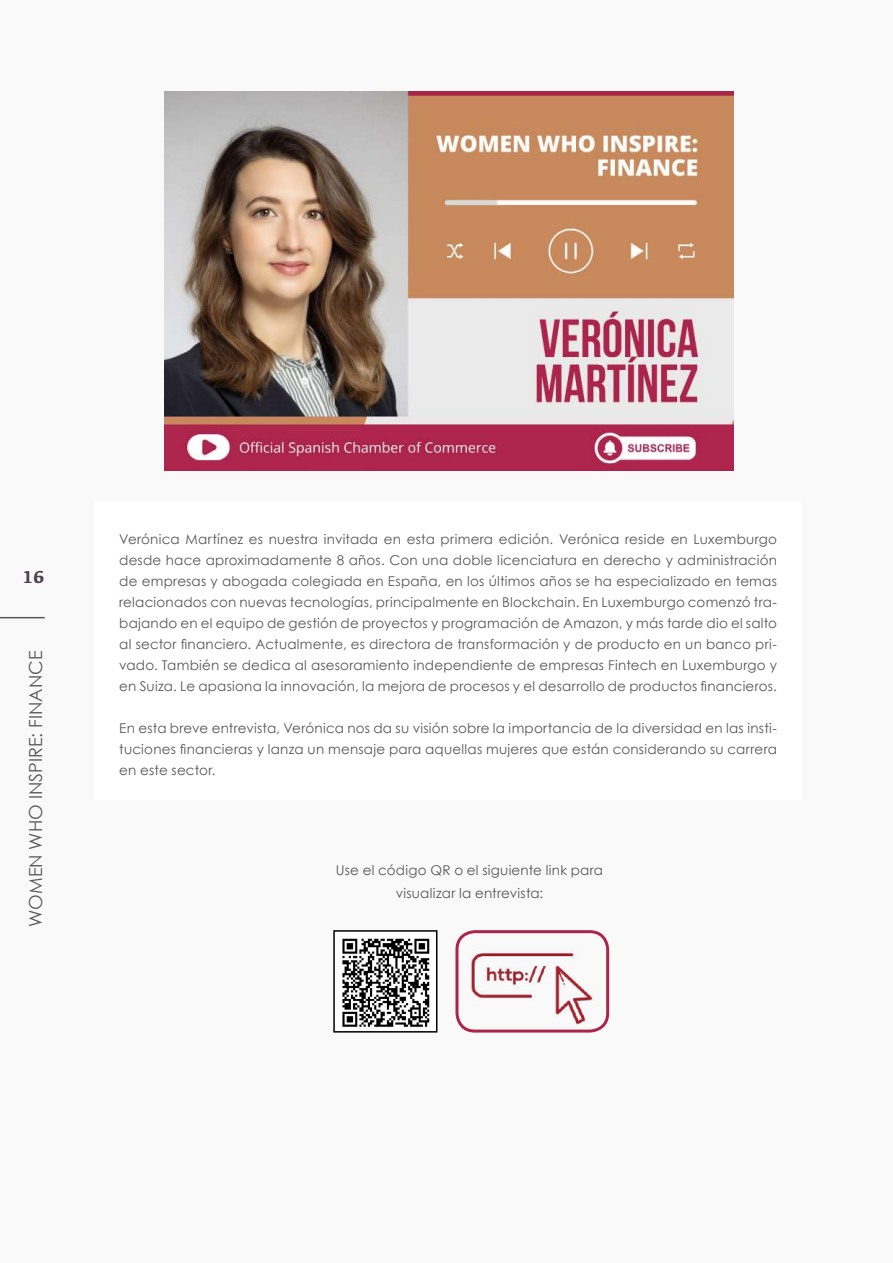
<style>
.page{position:relative;width:893px;height:1263px;background:#f9f9f9}
.page>*{position:absolute;margin:0;border:0;box-sizing:border-box;transform-origin:0 0}
.t1{font:18px "Century Gothic";color:#58585a}
.t2{font:700 18px "Kefa";color:#4c434c}
.t3{font:13.5px/21px "Century Gothic";letter-spacing:.015em;color:#585658;text-align:justify}
</style>
<div class="page">
<div style="left:94px;top:501px;width:708px;height:299px;background:#fff"></div>
<img style="left:165px;top:91px;width:568px;height:380px">
<hr style="left:0;top:617px;width:45px;height:1px;background:#58585a">
<img style="left:342px;top:938px;width:88px;height:89px">
<div style="left:333px;top:930px;width:104px;height:102px;border:2px solid #000"></div>
<img style="left:459px;top:943px;width:149px;height:86px">
<div style="left:455px;top:930px;width:154px;height:102px;border:3px solid #ac234b;border-radius:18px"></div>
<h1 class="t2" style="left:22px;top:564px;width:24px">16</h1>
<h1 class="t1" style="left:25px;top:927px;width:278px;rotate:-90deg">WOMEN WHO INSPIRE: FINANCE</h1>
<p class="t3" style="left:119px;top:528px;width:659px">Verónica Martínez es nuestra invitada en esta primera edición. Verónica reside en Luxemburgo desde hace aproximadamente 8 años. Con una doble licenciatura en derecho y administración de empresas y abogada colegiada en España, en los últimos años se ha especializado en temas relacionados con nuevas tecnologías, principalmente en Blockchain. En Luxemburgo comenzó tra&shy;bajando en el equipo de gestión de proyectos y programación de Amazon, y más tarde dio el salto al sector financiero. Actualmente, es directora de transformación y de producto en un banco pri&shy;vado. También se dedica al asesoramiento independiente de empresas Fintech en Luxemburgo y en Suiza. Le apasiona la innovación, la mejora de procesos y el desarrollo de productos financieros.</p>
<p class="t3" style="left:119px;top:717px;width:659px">En esta breve entrevista, Verónica nos da su visión sobre la importancia de la diversidad en las insti&shy;tuciones financieras y lanza un mensaje para aquellas mujeres que están considerando su carrera en este sector.</p>
<p class="t3" style="left:336px;top:859px;width:269px;line-height:22.5px;text-align:center">Use el código QR o el siguiente link para visualizar la entrevista:</p>
</div>
